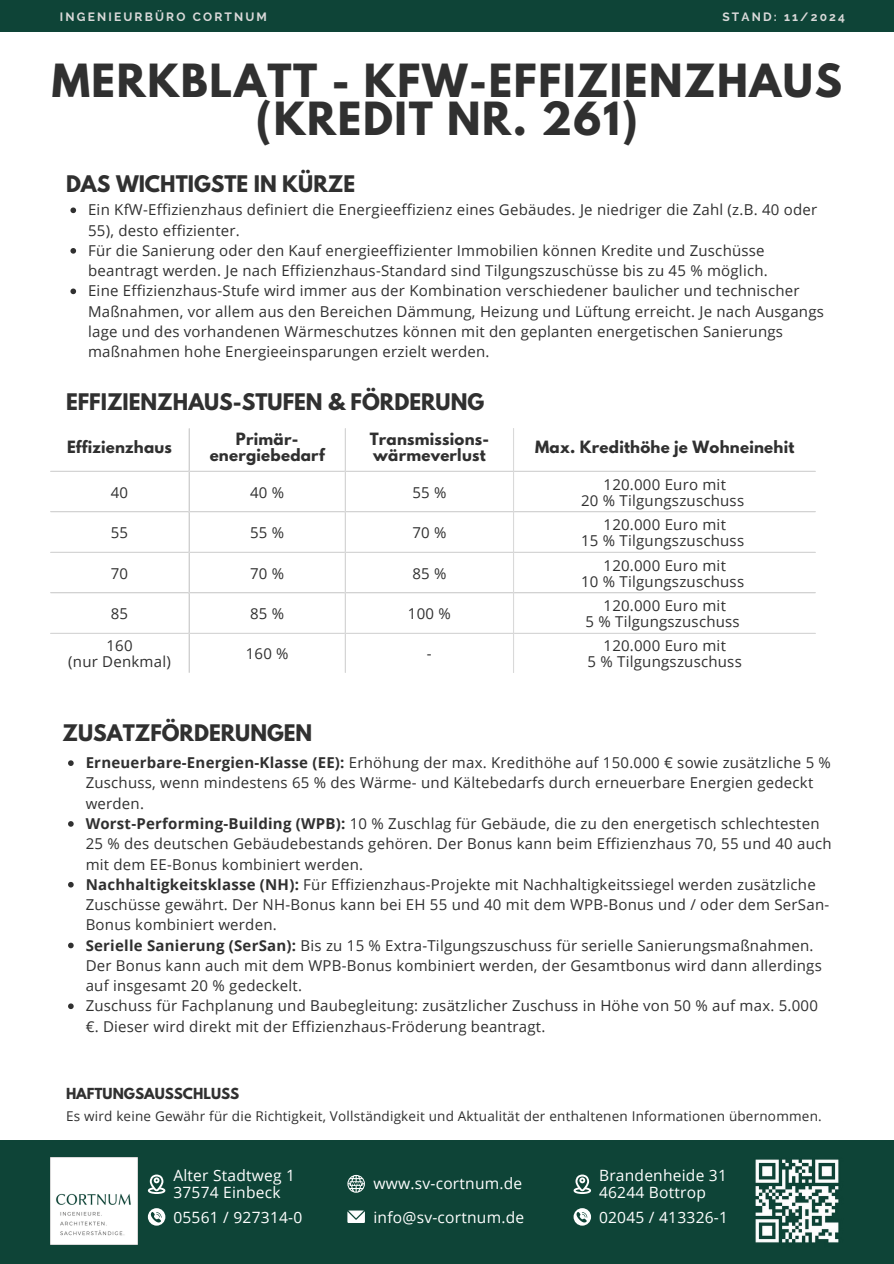
<style>
.page{position:relative;width:894px;height:1264px;background:#fff}
.page>*{position:absolute;margin:0;border:0;box-sizing:border-box;transform-origin:0 0}
.t1{font:700 40.5px/38.2px "League Spartan";letter-spacing:.04em;color:#303030;text-align:center}
.t2{font:700 20.25px "League Spartan";color:#303030}
.t3{font:15.6px/16.8px "Open Sans";letter-spacing:.015em;color:#fff}
.t4{font:15px/20.2px "Open Sans";letter-spacing:.015em;color:#303030}
.t5{font:700 15px/15.8px "League Spartan";letter-spacing:.015em;color:#303030;text-align:center}
.t6{font:13.5px "Open Sans";letter-spacing:.015em;color:#303030}
.t7{font:700 13.5px "League Spartan";color:#303030}
.t8{font:700 12px "Raleway";letter-spacing:.18em;color:#d9d9d9}
.s1{font-weight:700}
</style>
<div class="page">
<div style="left:0;top:1140px;width:893px;height:123px;background:#0e4437"></div>
<div style="left:0;top:0;width:893px;height:32px;background:#0e4437"></div>
<img style="left:51px;top:1157px;width:86px;height:87px">
<img style="left:755px;top:1159px;width:84px;height:84px">
<svg style="left:148px;top:1208px;width:17px;height:17px"></svg>
<svg style="left:347px;top:1210px;width:18px;height:12px"></svg>
<svg style="left:148px;top:1174px;width:17px;height:19px"></svg>
<svg style="left:347px;top:1174px;width:18px;height:18px"></svg>
<svg style="left:573px;top:1174px;width:18px;height:19px"></svg>
<svg style="left:573px;top:1208px;width:18px;height:17px"></svg>
<hr style="left:188px;top:428px;width:1px;height:244px;background:#d9d9d9">
<hr style="left:344px;top:428px;width:2px;height:244px;background:#d9d9d9">
<hr style="left:513px;top:428px;width:1px;height:244px;background:#d9d9d9">
<hr style="left:51px;top:470px;width:764px;height:2px;background:#d9d9d9">
<hr style="left:51px;top:511px;width:764px;height:1px;background:#d9d9d9">
<hr style="left:51px;top:551px;width:764px;height:2px;background:#d9d9d9">
<hr style="left:51px;top:592px;width:764px;height:1px;background:#d9d9d9">
<hr style="left:51px;top:632px;width:764px;height:2px;background:#d9d9d9">
<svg style="left:70px;top:207px;width:6px;height:6px"></svg>
<svg style="left:70px;top:248px;width:6px;height:6px"></svg>
<svg style="left:70px;top:288px;width:6px;height:6px"></svg>
<svg style="left:68px;top:760px;width:6px;height:6px"></svg>
<svg style="left:68px;top:821px;width:6px;height:5px"></svg>
<svg style="left:68px;top:881px;width:6px;height:6px"></svg>
<svg style="left:68px;top:942px;width:6px;height:6px"></svg>
<svg style="left:68px;top:1003px;width:6px;height:6px"></svg>
<p class="t8" style="left:60px;top:10px;width:208px">INGENIEURBÜRO CORTNUM</p>
<p class="t8" style="left:722px;top:10px;width:124px">STAND: 11/2024</p>
<p class="t1" style="left:52px;top:67px;width:791px">MERKBLATT - KFW-EFFIZIENZHAUS (KREDIT NR. 261)</p>
<p class="t2" style="left:66px;top:173px;width:290px">DAS WICHTIGSTE IN KÜRZE</p>
<p class="t4" style="left:88px;top:199px;width:730px">Ein KfW-Effizienzhaus definiert die Energieeffizienz eines Gebäudes. Je niedriger die Zahl (z.B. 40 oder<br>55), desto effizienter.</p>
<p class="t4" style="left:88px;top:240px;width:681px">Für die Sanierung oder den Kauf energieeffizienter Immobilien können Kredite und Zuschüsse beantragt werden. Je nach Effizienzhaus-Standard sind Tilgungszuschüsse bis zu 45 % möglich.</p>
<p class="t4" style="left:88px;top:280px;width:737px">Eine Effizienzhaus-Stufe wird immer aus der Kombination verschiedener baulicher und technischer Maßnahmen, vor allem aus den Bereichen Dämmung, Heizung und Lüftung erreicht. Je nach Ausgangs lage und des vorhandenen Wärmeschutzes können mit den geplanten energetischen Sanierungs maßnahmen hohe Energieeinsparungen erzielt werden.</p>
<h1 class="t2" style="left:66px;top:392px;width:419px">EFFIZIENZHAUS-STUFEN &amp; FÖRDERUNG</h1>
<p class="t5" style="left:67px;top:441px;width:106px">Effizienzhaus</p>
<p class="t5" style="left:210px;top:433px;width:116px">Primär&shy;energiebedarf</p>
<p class="t5" style="left:369px;top:433px;width:121px;text-align:left">Transmissions&shy;wärmeverlust</p>
<p class="t5" style="left:535px;top:441px;width:260px">Max. Kredithöhe je Wohneinehit</p>
<p class="t4" style="left:111px;top:482px;width:19px">40</p>
<p class="t4" style="left:250px;top:482px;width:36px">40 %</p>
<p class="t4" style="left:412px;top:482px;width:36px">55 %</p>
<p class="t4" style="left:603px;top:474px;width:124px">120.000 Euro mit</p>
<p class="t4" style="left:581px;top:489px;width:164px">20 % Tilgungszuschuss</p>
<p class="t4" style="left:111px;top:522px;width:19px">55</p>
<p class="t4" style="left:250px;top:522px;width:36px">55 %</p>
<p class="t4" style="left:412px;top:522px;width:36px">70 %</p>
<p class="t4" style="left:111px;top:563px;width:19px">70</p>
<p class="t4" style="left:250px;top:563px;width:36px">70 %</p>
<p class="t4" style="left:412px;top:563px;width:36px">85 %</p>
<p class="t4" style="left:111px;top:603px;width:19px">85</p>
<p class="t4" style="left:250px;top:603px;width:36px">85 %</p>
<p class="t4" style="left:408px;top:603px;width:44px">100 %</p>
<p class="t4" style="left:106px;top:635px;width:28px">160</p>
<p class="t4" style="left:68px;top:650px;width:104px">(nur Denkmal)</p>
<p class="t4" style="left:246px;top:642px;width:44px">160 %</p>
<p class="t4" style="left:427px;top:642px;width:6px">-</p>
<p class="t2" style="left:63px;top:722px;width:251px">ZUSATZFÖRDERUNGEN</p>
<p class="t4" style="left:603px;top:514px;width:124px">120.000 Euro mit</p>
<p class="t4" style="left:581px;top:530px;width:164px">15 % Tilgungszuschuss</p>
<p class="t4" style="left:603px;top:555px;width:124px">120.000 Euro mit</p>
<p class="t4" style="left:581px;top:570px;width:164px">10 % Tilgungszuschuss</p>
<p class="t4" style="left:603px;top:595px;width:124px">120.000 Euro mit</p>
<p class="t4" style="left:585px;top:611px;width:156px">5 % Tilgungszuschuss</p>
<p class="t4" style="left:603px;top:635px;width:124px">120.000 Euro mit</p>
<p class="t4" style="left:587px;top:650px;width:156px">5 % Tilgungszuschuss</p>
<h2 class="t4" style="left:86px;top:752px;width:746px"><span class="s1">Erneuerbare-Energien-Klasse (EE):</span> Erhöhung der max. Kredithöhe auf 150.000 € sowie zusätzliche 5 %<br>Zuschuss, wenn mindestens 65 % des Wärme- und Kältebedarfs durch erneuerbare Energien gedeckt werden.</h2>
<p class="t4" style="left:86px;top:813px;width:747px"><span class="s1">Worst-Performing-Building (WPB):</span> 10 % Zuschlag für Gebäude, die zu den energetisch schlechtesten<br>25 % des deutschen Gebäudebestands gehören. Der Bonus kann beim Effizienzhaus 70, 55 und 40 auch mit dem EE-Bonus kombiniert werden.</p>
<h2 class="t4" style="left:86px;top:873px;width:744px"><span class="s1">Nachhaltigkeitsklasse (NH):</span> Für Effizienzhaus-Projekte mit Nachhaltigkeitssiegel werden zusätzliche<br>Zuschüsse gewährt. Der NH-Bonus kann bei EH 55 und 40 mit dem WPB-Bonus und / oder dem SerSan-<br>Bonus kombiniert werden.</h2>
<p class="t4" style="left:86px;top:934px;width:737px"><span class="s1">Serielle Sanierung (SerSan):</span> Bis zu 15 % Extra-Tilgungszuschuss für serielle Sanierungsmaßnahmen.<br>Der Bonus kann auch mit dem WPB-Bonus kombiniert werden, der Gesamtbonus wird dann allerdings auf insgesamt 20 % gedeckelt.</p>
<h2 class="t4" style="left:86px;top:995px;width:733px">Zuschuss für Fachplanung und Baubegleitung: zusätzlicher Zuschuss in Höhe von 50 % auf max. 5.000 €. Dieser wird direkt mit der Effizienzhaus-Fröderung beantragt.</h2>
<p class="t7" style="left:66px;top:1086px;width:175px">HAFTUNGSAUSSCHLUSS</p>
<p class="t6" style="left:66px;top:1106px;width:757px">Es wird keine Gewähr für die Richtigkeit, Vollständigkeit und Aktualität der enthaltenen Informationen übernommen.</p>
<p class="t3" style="left:173px;top:1166px;width:123px">Alter Stadtweg 1<br>37574 Einbeck</p>
<p class="t3" style="left:373px;top:1174px;width:150px">www.sv-cortnum.de</p>
<p class="t3" style="left:599px;top:1166px;width:129px">Brandenheide 31<br>46244 Bottrop</p>
<p class="t3" style="left:599px;top:1208px;width:130px">02045 / 413326-1</p>
<p class="t3" style="left:173px;top:1208px;width:130px">05561 / 927314-0</p>
<p class="t3" style="left:373px;top:1208px;width:152px">info@sv-cortnum.de</p>
</div>
